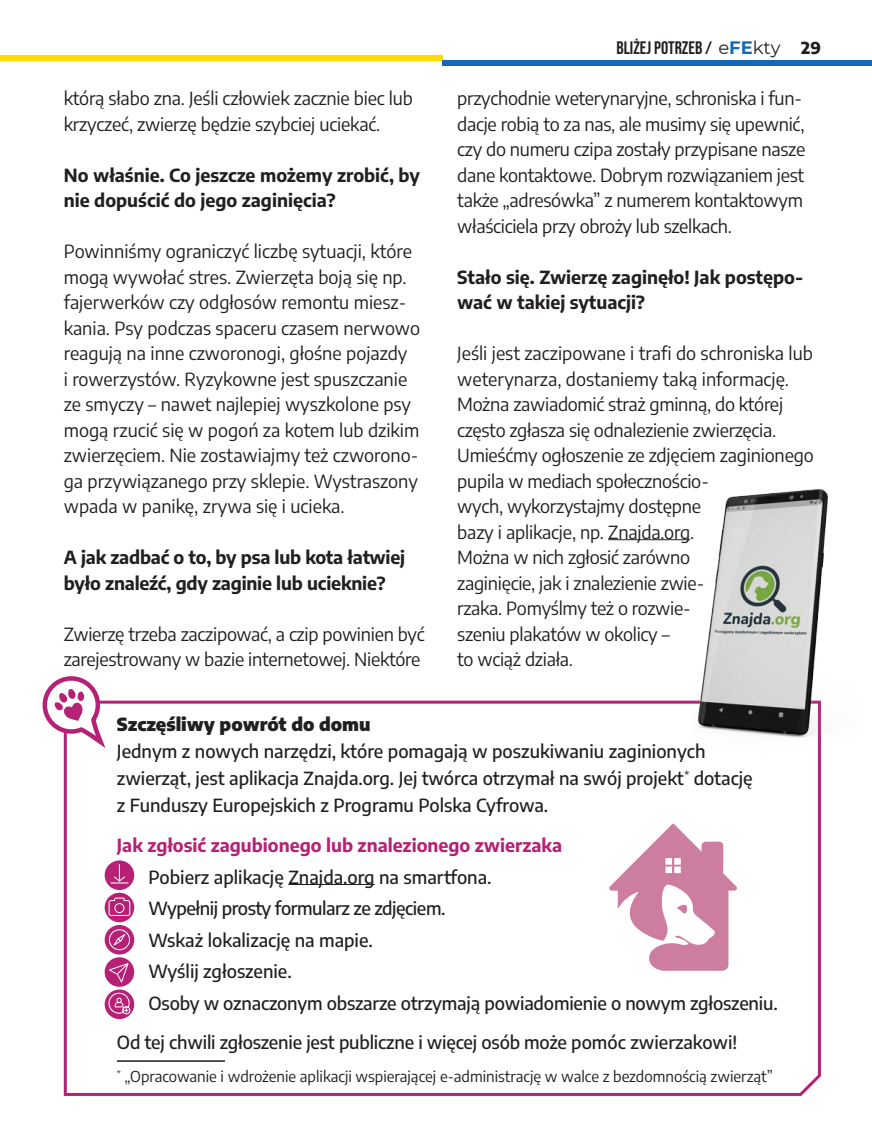
<style>
.page{position:relative;width:872px;height:1127px;background:#fff}
.page>*{position:absolute;margin:0;border:0;box-sizing:border-box;transform-origin:0 0}
.tekst_glowny{font:18px/25.5px "Encode Sans";letter-spacing:-.01em;color:#231f20}
.ramka{font:500 18px/27px "Encode Sans";letter-spacing:-.005em;color:#231f20}
.tekst_glowny-2{font:700 18px/25.5px "Encode Sans";color:#231f20}
.ramka-2{font:700 18px "Encode Sans";color:#b62175}
.ramka-3{font:500 18px "Encode Sans";letter-spacing:-.025em;color:#231f20}
.ramka-4{font:900 18px "Encode Sans";color:#231f20}
.t1{font:18px "Bebas Neue";color:#231f20}
.t2{font:15px "Encode Sans";color:#231f20}
.s1{font-family:"Montserrat"}
.s2{font-family:"Montserrat";font-weight:700;color:#1768b4}
.s3{font-family:"Encode Sans";font-weight:800;font-size:16.5px}
</style>
<div class="page">
<svg style="left:63px;top:700px;width:758px;height:396px"></svg>
<svg style="left:105px;top:860px;width:29px;height:30px"></svg>
<svg style="left:110px;top:864px;width:18px;height:19px"></svg>
<svg style="left:105px;top:893px;width:29px;height:29px"></svg>
<svg style="left:109px;top:897px;width:21px;height:19px"></svg>
<div style="left:105px;top:925px;width:29px;height:29px;background:#b62175;border-radius:50%"></div>
<svg style="left:108px;top:928px;width:23px;height:22px"></svg>
<div style="left:105px;top:957px;width:29px;height:30px;background:#b62175;border-radius:50%"></div>
<svg style="left:109px;top:963px;width:19px;height:19px"></svg>
<svg style="left:105px;top:989px;width:29px;height:30px"></svg>
<svg style="left:108px;top:992px;width:22px;height:22px"></svg>
<svg style="left:609px;top:823px;width:128px;height:148px"></svg>
<svg style="left:42px;top:676px;width:68px;height:78px"></svg>
<hr style="left:608px;top:539px;width:82px;height:1px;background:#231f20">
<hr style="left:288px;top:884px;width:87px;height:1px;background:#231f20">
<img style="left:688px;top:489px;width:140px;height:270px">
<hr style="left:117px;top:1060px;width:108px;height:2px;background:#231f20">
<div style="left:0;top:56px;width:442px;height:5px;background:#ffdc01"></div>
<div style="left:442px;top:61px;width:430px;height:5px;background:#1768b4"></div>
<p class="tekst_glowny" style="left:64px;top:85px;width:351px">którą słabo zna. Jeśli człowiek zacznie biec lub krzyczeć, zwierzę będzie szybciej uciekać.</p>
<p class="tekst_glowny-2" style="left:64px;top:161px;width:357px">No właśnie. Co jeszcze możemy zrobić, by nie dopuścić do jego zaginięcia?</p>
<p class="tekst_glowny" style="left:64px;top:238px;width:358px">Powinniśmy ograniczyć liczbę sytuacji, które mogą wywołać stres. Zwierzęta boją się np. fajerwerków czy odgłosów remontu miesz&shy;kania. Psy podczas spaceru czasem nerwowo reagują na inne czworonogi, głośne pojazdy<br>i rowerzystów. Ryzykowne jest spuszczanie ze smyczy – nawet najlepiej wyszkolone psy mogą rzucić się w pogoń za kotem lub dzikim zwierzęciem. Nie zostawiajmy też czworono&shy;ga przywiązanego przy sklepie. Wystraszony wpada w panikę, zrywa się i ucieka.</p>
<p class="tekst_glowny-2" style="left:64px;top:544px;width:343px">A jak zadbać o to, by psa lub kota łatwiej było znaleźć, gdy zaginie lub ucieknie?</p>
<p class="tekst_glowny" style="left:64px;top:621px;width:362px">Zwierzę trzeba zaczipować, a czip powinien być zarejestrowany w bazie internetowej. Niektóre</p>
<p class="t1" style="left:616px;top:38px;width:206px">BLIŻEJ POTRZEB / <span class="s1">e</span><span class="s2">FE</span><span class="s1">kty</span> <span class="s3">29</span></p>
<p class="tekst_glowny" style="left:457px;top:85px;width:349px">przychodnie weterynaryjne, schroniska i fun&shy;dacje robią to za nas, ale musimy się upewnić, czy do numeru czipa zostały przypisane nasze dane kontaktowe. Dobrym rozwiązaniem jest także „adresówka” z numerem kontaktowym właściciela przy obroży lub szelkach.</p>
<p class="tekst_glowny-2" style="left:457px;top:263px;width:348px">Stało się. Zwierzę zaginęło! Jak postępo&shy;wać w takiej sytuacji?</p>
<p class="tekst_glowny" style="left:457px;top:340px;width:358px">Jeśli jest zaczipowane i trafi do schroniska lub weterynarza, dostaniemy taką informację.<br>Można zawiadomić straż gminną, do której często zgłasza się odnalezienie zwierzęcia.<br>Umieśćmy ogłoszenie ze zdjęciem zaginionego pupila w mediach społecznościo-<br>wych, wykorzystajmy dostępne<br>bazy i aplikacje, np. Znajda.org.<br>Można w nich zgłosić zarówno<br>zaginięcie, jak i znalezienie zwie-<br>rzaka. Pomyślmy też o rozwie-<br>szeniu plakatów w okolicy –<br>to wciąż działa.</p>
<p class="ramka-4" style="left:117px;top:712px;width:255px">Szczęśliwy powrót do domu</p>
<p class="ramka" style="left:117px;top:737px;width:637px">Jednym z nowych narzędzi, które pomagają w poszukiwaniu zaginionych zwierząt, jest aplikacja Znajda.org. Jej twórca otrzymał na swój projekt<sup>*</sup> dotację z Funduszy Europejskich z Programu Polska Cyfrowa.</p>
<p class="ramka-2" style="left:117px;top:833px;width:446px">Jak zgłosić zagubionego lub znalezionego zwierzaka</p>
<p class="ramka" style="left:148px;top:862px;width:345px">Pobierz aplikację Znajda.org na smartfona.</p>
<p class="ramka-3" style="left:148px;top:896px;width:298px">Wypełnij prosty formularz ze zdjęciem.</p>
<p class="ramka" style="left:148px;top:925px;width:226px">Wskaż lokalizację na mapie.</p>
<p class="ramka" style="left:148px;top:957px;width:145px">Wyślij zgłoszenie.</p>
<p class="ramka" style="left:148px;top:988px;width:631px">Osoby w oznaczonym obszarze otrzymają powiadomienie o nowym zgłoszeniu.</p>
<p class="ramka" style="left:117px;top:1028px;width:622px">Od tej chwili zgłoszenie jest publiczne i więcej osób może pomóc zwierzakowi!</p>
<p class="t2" style="left:117px;top:1066px;width:657px"><sup>*</sup> „Opracowanie i wdrożenie aplikacji wspierającej e-administrację w walce z bezdomnością zwierząt”</p>
</div>
